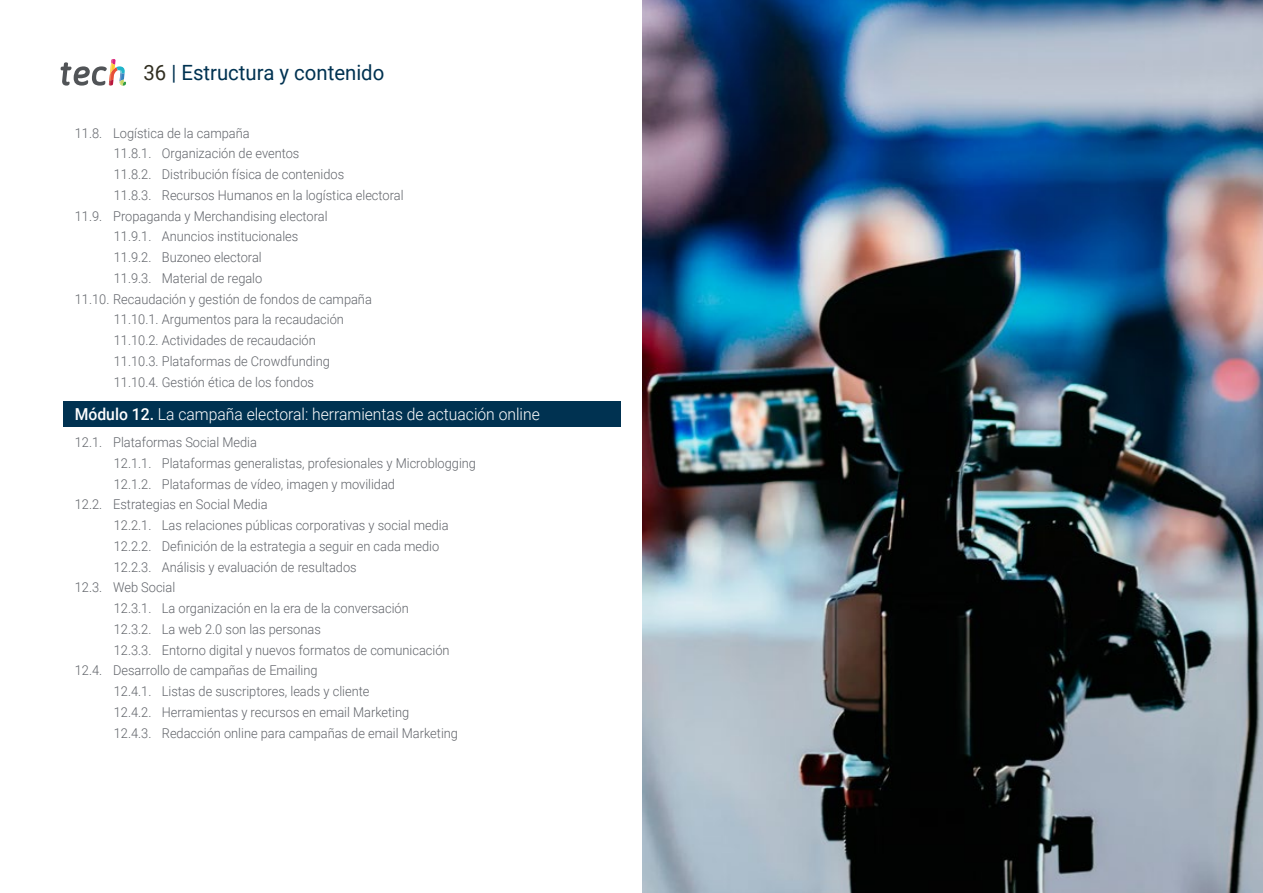
<style>
.page{position:relative;width:1263px;height:893px;background:#fff}
.page>*{position:absolute;margin:0;border:0;box-sizing:border-box;transform-origin:0 0}
.t1{font:21px "Roboto";color:#003251}
.t2{font:300 16.5px "Roboto";color:#fff;scale:.95 1}
.t3{font:300 13.5px "Roboto";color:#61646a;scale:.95 1}
.s1{color:#312e20}
.s2{font-weight:500}
</style>
<div class="page">
<svg style="left:61px;top:59px;width:65px;height:27px"></svg>
<div style="left:64px;top:401px;width:557px;height:25px;background:#003251"></div>
<img style="left:642px;top:0;width:621px;height:893px">
<h1 class="t1" style="left:144px;top:57px;width:242px"><span class="s1">36</span> | Estructura y contenido</h1>
<p class="t3" style="left:75px;top:123px;width:185px">11.8. Logística de la campaña</p>
<p class="t3" style="left:114px;top:144px;width:197px">11.8.1. Organización de eventos</p>
<p class="t3" style="left:114px;top:165px;width:244px">11.8.2. Distribución física de contenidos</p>
<p class="t3" style="left:114px;top:186px;width:306px">11.8.3. Recursos Humanos en la logística electoral</p>
<p class="t3" style="left:75px;top:206px;width:268px">11.9. Propaganda y Merchandising electoral</p>
<p class="t3" style="left:114px;top:227px;width:196px">11.9.1. Anuncios institucionales</p>
<p class="t3" style="left:114px;top:248px;width:157px">11.9.2. Buzoneo electoral</p>
<p class="t3" style="left:114px;top:269px;width:158px">11.9.3. Material de regalo</p>
<p class="t3" style="left:75px;top:289px;width:314px">11.10. Recaudación y gestión de fondos de campaña</p>
<p class="t3" style="left:114px;top:310px;width:244px">11.10.1. Argumentos para la recaudación</p>
<p class="t3" style="left:114px;top:331px;width:214px">11.10.2. Actividades de recaudación</p>
<p class="t3" style="left:114px;top:352px;width:229px">11.10.3. Plataformas de Crowdfunding</p>
<p class="t3" style="left:114px;top:372px;width:212px">11.10.4. Gestión ética de los fondos</p>
<p class="t2" style="left:75px;top:402px;width:491px"><span class="s2">Módulo 12.</span> La campaña electoral: herramientas de actuación online</p>
<p class="t3" style="left:75px;top:433px;width:193px">12.1. Plataformas Social Media</p>
<p class="t3" style="left:114px;top:453px;width:383px">12.1.1. Plataformas generalistas, profesionales y Microblogging</p>
<p class="t3" style="left:114px;top:474px;width:298px">12.1.2. Plataformas de vídeo, imagen y movilidad</p>
<p class="t3" style="left:75px;top:495px;width:204px">12.2. Estrategias en Social Media</p>
<p class="t3" style="left:114px;top:516px;width:354px">12.2.1. Las relaciones públicas corporativas y social media</p>
<p class="t3" style="left:114px;top:536px;width:344px">12.2.2. Definición de la estrategia a seguir en cada medio</p>
<p class="t3" style="left:114px;top:557px;width:257px">12.2.3. Análisis y evaluación de resultados</p>
<p class="t3" style="left:75px;top:578px;width:107px">12.3. Web Social</p>
<p class="t3" style="left:114px;top:599px;width:312px">12.3.1. La organización en la era de la conversación</p>
<p class="t3" style="left:114px;top:619px;width:219px">12.3.2. La web 2.0 son las personas</p>
<p class="t3" style="left:114px;top:640px;width:355px">12.3.3. Entorno digital y nuevos formatos de comunicación</p>
<p class="t3" style="left:75px;top:661px;width:257px">12.4. Desarrollo de campañas de Emailing</p>
<p class="t3" style="left:114px;top:682px;width:271px">12.4.1. Listas de suscriptores, leads y cliente</p>
<p class="t3" style="left:114px;top:702px;width:313px">12.4.2. Herramientas y recursos en email Marketing</p>
<p class="t3" style="left:114px;top:723px;width:364px">12.4.3. Redacción online para campañas de email Marketing</p>
</div>
